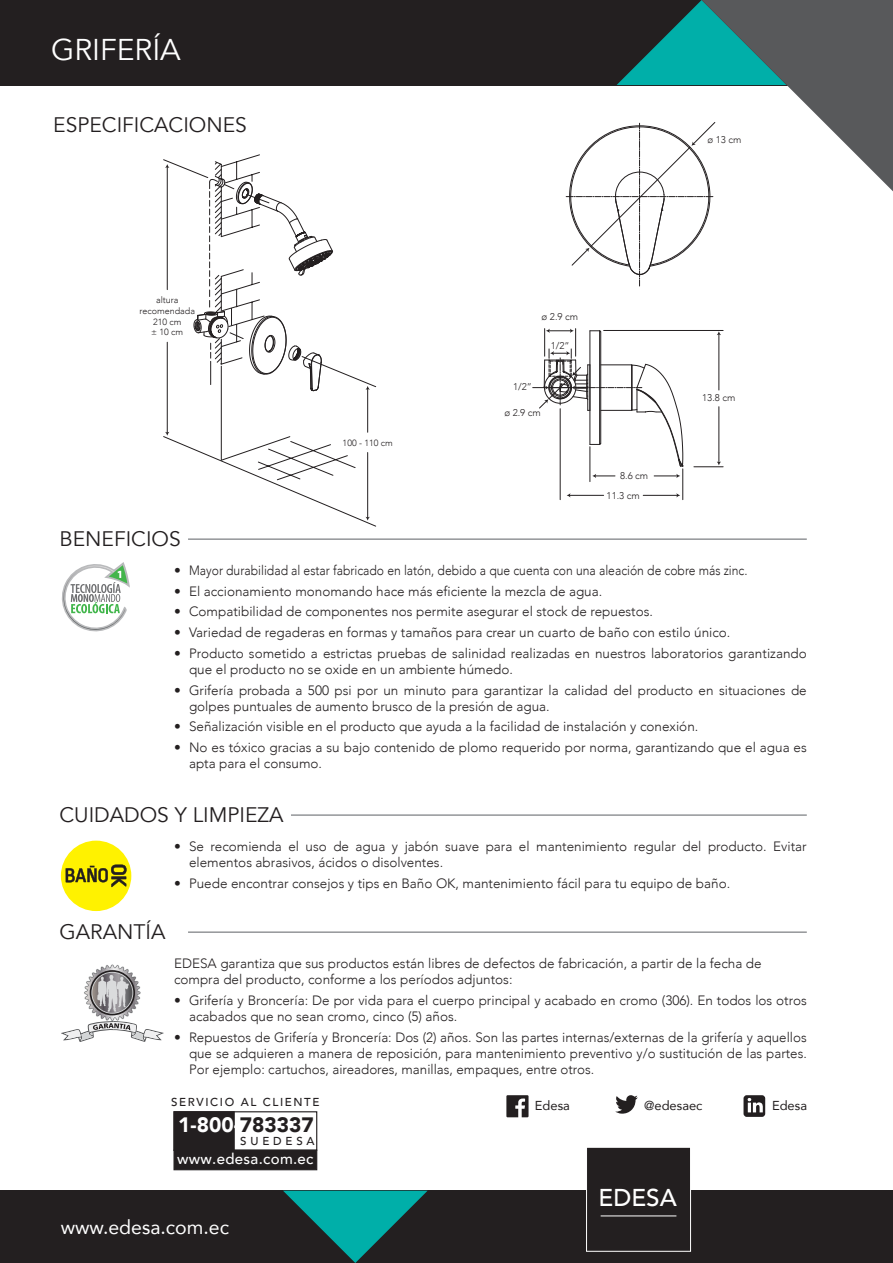
<style>
.page{position:relative;width:893px;height:1263px;background:#fff}
.page>*{position:absolute;margin:0;border:0;box-sizing:border-box;transform-origin:0 0}
.t1{font:30px "Avenir";color:#fff}
.t2{font:500 24.3px "Avenir";color:#fff}
.t3{font:21px "Avenir";color:#231f20}
.t4{font:900 20.85px "Avenir";color:#fff}
.t5{font:19.5px "Avenir";color:#fff}
.t6{font:500 15px "Avenir";letter-spacing:.015em;color:#fff}
.t7{font:300 13.5px/16.2px "Avenir";color:#231f20}
.t8{font:12.9px "Avenir";color:#231f20}
.t9{font:500 11.55px "Avenir";letter-spacing:.14em;color:#231f20}
.t10{font:500 11.55px "Avenir";letter-spacing:.33em;color:#231f20}
.t11{font:300 9.75px "Avenir";color:#231f20}
.t12{font:300 9px/10.8px "Avenir";color:#231f20;text-align:center}
.s1{color:#231f20}
</style>
<div class="page">
<hr style="left:188px;top:538px;width:619px;height:2px;background:#939598">
<hr style="left:291px;top:814px;width:516px;height:2px;background:#939598">
<hr style="left:188px;top:931px;width:619px;height:2px;background:#939598">
<div style="left:61px;top:841px;width:70px;height:70px;background:#fff200;border-radius:50%"></div>
<svg style="left:66px;top:864px;width:61px;height:23px"></svg>
<svg style="left:61px;top:964px;width:103px;height:78px"></svg>
<svg style="left:62px;top:562px;width:68px;height:70px"></svg>
<div style="left:0;top:0;width:893px;height:85px;background:#231f20"></div>
<div style="left:0;top:1191px;width:893px;height:72px;background:#231f20"></div>
<svg style="left:283px;top:1191px;width:144px;height:72px"></svg>
<svg style="left:506px;top:1095px;width:22px;height:22px"></svg>
<svg style="left:743px;top:1095px;width:22px;height:22px"></svg>
<svg style="left:615px;top:1095px;width:23px;height:19px"></svg>
<div style="left:586px;top:1147px;width:105px;height:105px;background:#231f20;border:1px solid #fff"></div>
<hr style="left:601px;top:1215px;width:75px;height:1px;background:#fff">
<div style="left:173px;top:1111px;width:144px;height:40px;background:#fff;border:1px solid #231f20"></div>
<div style="left:173px;top:1149px;width:144px;height:21px;background:#231f20;border:1px solid #231f20"></div>
<div style="left:173px;top:1111px;width:62px;height:40px;background:#231f20;border:1px solid #231f20"></div>
<hr style="left:560px;top:409px;width:1px;height:91px;background:#231f20">
<hr style="left:590px;top:447px;width:1px;height:35px;background:#231f20">
<hr style="left:682px;top:469px;width:1px;height:31px;background:#231f20">
<hr style="left:569px;top:495px;width:35px;height:1px;background:#231f20">
<hr style="left:643px;top:495px;width:34px;height:1px;background:#231f20">
<svg style="left:676px;top:493px;width:4px;height:4px"></svg>
<hr style="left:604px;top:330px;width:119px;height:1px;background:#231f20">
<hr style="left:719px;top:407px;width:1px;height:56px;background:#231f20">
<svg style="left:694px;top:461px;width:29px;height:6px"></svg>
<hr style="left:719px;top:334px;width:1px;height:56px;background:#231f20">
<svg style="left:533px;top:329px;width:150px;height:149px"></svg>
<hr style="left:221px;top:366px;width:1px;height:94px;background:#231f20">
<hr style="left:167px;top:342px;width:1px;height:91px;background:#231f20">
<hr style="left:367px;top:389px;width:1px;height:43px;background:#231f20">
<svg style="left:163px;top:432px;width:213px;height:95px"></svg>
<svg style="left:163px;top:154px;width:213px;height:240px"></svg>
<svg style="left:566px;top:0;width:327px;height:286px"></svg>
<h1 class="t1" style="left:51px;top:32px;width:131px">GRIFERÍA</h1>
<h3 class="t3" style="left:53px;top:112px;width:195px">ESPECIFICACIONES</h3>
<p class="t12" style="left:139px;top:295px;width:57px">altura recomendada<br>210 cm<br>± 10 cm</p>
<h3 class="t3" style="left:60px;top:527px;width:123px">BENEFICIOS</h3>
<p class="t12" style="left:343px;top:437px;width:52px">100 - 110 cm</p>
<p class="t11" style="left:707px;top:134px;width:35px">ø 13 cm</p>
<p class="t11" style="left:542px;top:310px;width:38px">ø 2.9 cm</p>
<p class="t11" style="left:551px;top:340px;width:20px">1/2”</p>
<p class="t11" style="left:513px;top:380px;width:20px">1/2”</p>
<p class="t11" style="left:504px;top:407px;width:38px">ø 2.9 cm</p>
<p class="t11" style="left:620px;top:470px;width:30px">8.6 cm</p>
<p class="t11" style="left:607px;top:489px;width:35px">11.3 cm</p>
<p class="t11" style="left:702px;top:392px;width:35px">13.8 cm</p>
<p class="t7" style="left:174px;top:562px;width:575px">• Mayor durabilidad al estar fabricado en latón, debido a que cuenta con una aleación de cobre más zinc.</p>
<p class="t7" style="left:174px;top:583px;width:430px">• El accionamiento monomando hace más eficiente la mezcla de agua.</p>
<p class="t7" style="left:174px;top:603px;width:480px">• Compatibilidad de componentes nos permite asegurar el stock de repuestos.</p>
<p class="t7" style="left:174px;top:624px;width:558px">• Variedad de regaderas en formas y tamaños para crear un cuarto de baño con estilo único.</p>
<p class="t7" style="left:189px;top:645px;width:619px;text-indent:-15px">• Producto sometido a estrictas pruebas de salinidad realizadas en nuestros laboratorios garantizando que el producto no se oxide en un ambiente húmedo.</p>
<p class="t7" style="left:189px;top:682px;width:619px;text-indent:-15px">• Grifería probada a 500 psi por un minuto para garantizar la calidad del producto en situaciones de golpes puntuales de aumento brusco de la presión de agua.</p>
<p class="t7" style="left:174px;top:719px;width:526px">• Señalización visible en el producto que ayuda a la facilidad de instalación y conexión.</p>
<p class="t7" style="left:189px;top:739px;width:619px;text-indent:-15px">• No es tóxico gracias a su bajo contenido de plomo requerido por norma, garantizando que el agua es apta para el consumo.</p>
<h3 class="t3" style="left:60px;top:802px;width:226px">CUIDADOS Y LIMPIEZA</h3>
<p class="t7" style="left:189px;top:838px;width:619px;text-indent:-15px">• Se recomienda el uso de agua y jabón suave para el mantenimiento regular del producto. Evitar elementos abrasivos, ácidos o disolventes.</p>
<p class="t7" style="left:174px;top:875px;width:558px">• Puede encontrar consejos y tips en Baño OK, mantenimiento fácil para tu equipo de baño.</p>
<h3 class="t3" style="left:60px;top:920px;width:107px">GARANTÍA</h3>
<p class="t7" style="left:174px;top:955px;width:589px">EDESA garantiza que sus productos están libres de defectos de fabricación, a partir de la fecha de compra del producto, conforme a los períodos adjuntos:</p>
<p class="t7" style="left:189px;top:992px;width:619px;text-indent:-15px">• Grifería y Broncería: De por vida para el cuerpo principal y acabado en cromo (306). En todos los otros acabados que no sean cromo, cinco (5) años.</p>
<p class="t7" style="left:189px;top:1029px;width:619px;text-align:justify;text-indent:-15px">• Repuestos de Grifería y Broncería: Dos (2) años. Son las partes internas/externas de la grifería y aquellos que se adquieren a manera de reposición, para mantenimiento preventivo y/o sustitución de las partes.<br>Por ejemplo: cartuchos, aireadores, manillas, empaques, entre otros.</p>
<p class="t9" style="left:171px;top:1092px;width:150px">SERVICIO AL CLIENTE</p>
<h3 class="t4" style="left:178px;top:1106px;width:137px">1-800-<span class="s1">783337</span></h3>
<p class="t10" style="left:240px;top:1131px;width:76px">SUEDESA</p>
<p class="t6" style="left:177px;top:1146px;width:138px">www.edesa.com.ec</p>
<h3 class="t5" style="left:61px;top:1211px;width:170px">www.edesa.com.ec</h3>
<p class="t8" style="left:535px;top:1095px;width:37px">Edesa</p>
<p class="t8" style="left:644px;top:1095px;width:60px">@edesaec</p>
<p class="t8" style="left:772px;top:1095px;width:37px">Edesa</p>
<h2 class="t2" style="left:599px;top:1176px;width:80px">EDESA</h2>
</div>
